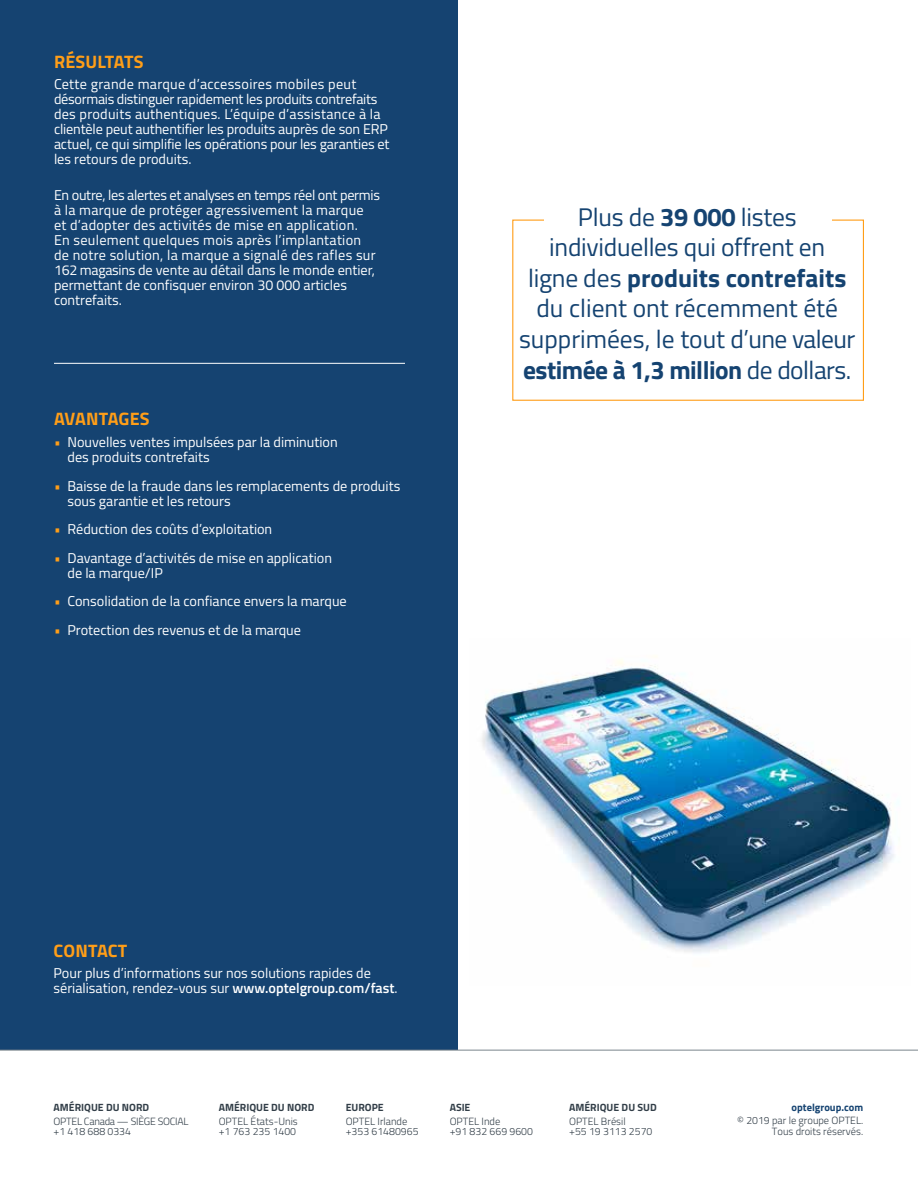
<style>
.page{position:relative;width:918px;height:1188px;background:#fff}
.page>*{position:absolute;margin:0;border:0;box-sizing:border-box;transform-origin:0 0}
.t1{font:25.5px/30.6px "Titillium";letter-spacing:-.01em;color:#154371;text-align:center}
.t2{font:700 18px "Titillium";letter-spacing:.01em;color:#ff9e18}
.t3{font:14.25px/15px "Titillium";color:#fff}
.t4{font:300 10.5px/10.5px "Titillium";color:#323e48}
.t5{font:700 10.5px "Titillium";color:#323e48}
.t6{font:300 10.5px/10.5px "Titillium";letter-spacing:-.025em;color:#323e48}
.t7{font:700 10.5px "Titillium";color:#154371}
.s1{color:#ff9e18}
.s2{font-weight:700}
.s3{font-weight:600}
</style>
<div class="page">
<div style="left:0;top:0;width:457px;height:1050px;background:#154371"></div>
<hr style="left:0;top:1050px;width:918px;height:1px;background:#7b868c">
<img style="left:482px;top:656px;width:417px;height:297px">
<div style="left:512px;top:220px;width:352px;height:181px;border:1px solid #ff9e18"></div>
<div style="left:544px;top:211px;width:288px;height:17px;background:#fff"></div>
<hr style="left:54px;top:363px;width:351px;height:1px;background:#fff">
<p class="t2" style="left:54px;top:47px;width:91px">RÉSULTATS</p>
<p class="t3" style="left:54px;top:76px;width:337px">Cette grande marque d’accessoires mobiles peut désormais distinguer rapidement les produits contrefaits des produits authentiques. L’équipe d’assistance à la clientèle peut authentifier les produits auprès de son ERP actuel, ce qui simplifie les opérations pour les garanties et les retours de produits.</p>
<p class="t3" style="left:54px;top:186px;width:327px">En outre, les alertes et analyses en temps réel ont permis à la marque de protéger agressivement la marque<br>et d’adopter des activités de mise en application.<br>En seulement quelques mois après l’implantation<br>de notre solution, la marque a signalé des rafles sur 162 magasins de vente au détail dans le monde entier, permettant de confisquer environ 30 000 articles contrefaits.</p>
<p class="t2" style="left:54px;top:405px;width:97px">AVANTAGES</p>
<p class="t3" style="left:67px;top:434px;width:272px;text-indent:-13px"><span class="s1">•</span> Nouvelles ventes impulsées par la diminution des produits contrefaits</p>
<p class="t3" style="left:67px;top:477px;width:334px;text-indent:-13px"><span class="s1">•</span> Baisse de la fraude dans les remplacements de produits sous garantie et les retours</p>
<p class="t3" style="left:54px;top:521px;width:220px"><span class="s1">•</span> Réduction des coûts d’exploitation</p>
<p class="t3" style="left:67px;top:549px;width:266px;text-indent:-13px"><span class="s1">•</span> Davantage d’activités de mise en application de la marque/IP</p>
<p class="t3" style="left:54px;top:593px;width:294px"><span class="s1">•</span> Consolidation de la confiance envers la marque</p>
<p class="t3" style="left:54px;top:621px;width:249px"><span class="s1">•</span> Protection des revenus et de la marque</p>
<h1 class="t1" style="left:519px;top:200px;width:338px">Plus de <span class="s2">39 000</span> listes individuelles qui offrent en<br>ligne des <span class="s2">produits contrefaits </span>du client ont récemment été supprimées, le tout d’une valeur <span class="s2">estimée à 1,3 million</span> de dollars.</h1>
<p class="t2" style="left:54px;top:936px;width:75px">CONTACT</p>
<p class="t3" style="left:54px;top:965px;width:346px">Pour plus d’informations sur nos solutions rapides de sérialisation, rendez-vous sur <span class="s3">www.optelgroup.com/fast</span>.</p>
<p class="t5" style="left:54px;top:1100px;width:97px">AMÉRIQUE DU NORD</p>
<p class="t6" style="left:54px;top:1115px;width:136px">OPTEL Canada — SIÈGE SOCIAL +1 418 688 0334</p>
<p class="t5" style="left:219px;top:1100px;width:97px">AMÉRIQUE DU NORD</p>
<p class="t4" style="left:219px;top:1115px;width:81px">OPTEL États-Unis +1 763 235 1400</p>
<p class="t5" style="left:346px;top:1100px;width:40px">EUROPE</p>
<p class="t4" style="left:346px;top:1115px;width:74px">OPTEL Irlande +353 61480965</p>
<p class="t5" style="left:450px;top:1100px;width:22px">ASIE</p>
<p class="t4" style="left:450px;top:1115px;width:85px">OPTEL Inde<br>+91 832 669 9600</p>
<p class="t5" style="left:569px;top:1100px;width:89px">AMÉRIQUE DU SUD</p>
<p class="t4" style="left:569px;top:1115px;width:85px">OPTEL Brésil<br>+55 19 3113 2570</p>
<p class="t7" style="left:792px;top:1100px;width:73px">optelgroup.com</p>
<p class="t4" style="left:737px;top:1115px;width:127px;text-align:right">© 2019 par le groupe OPTEL.<br>Tous droits réservés.</p>
</div>
